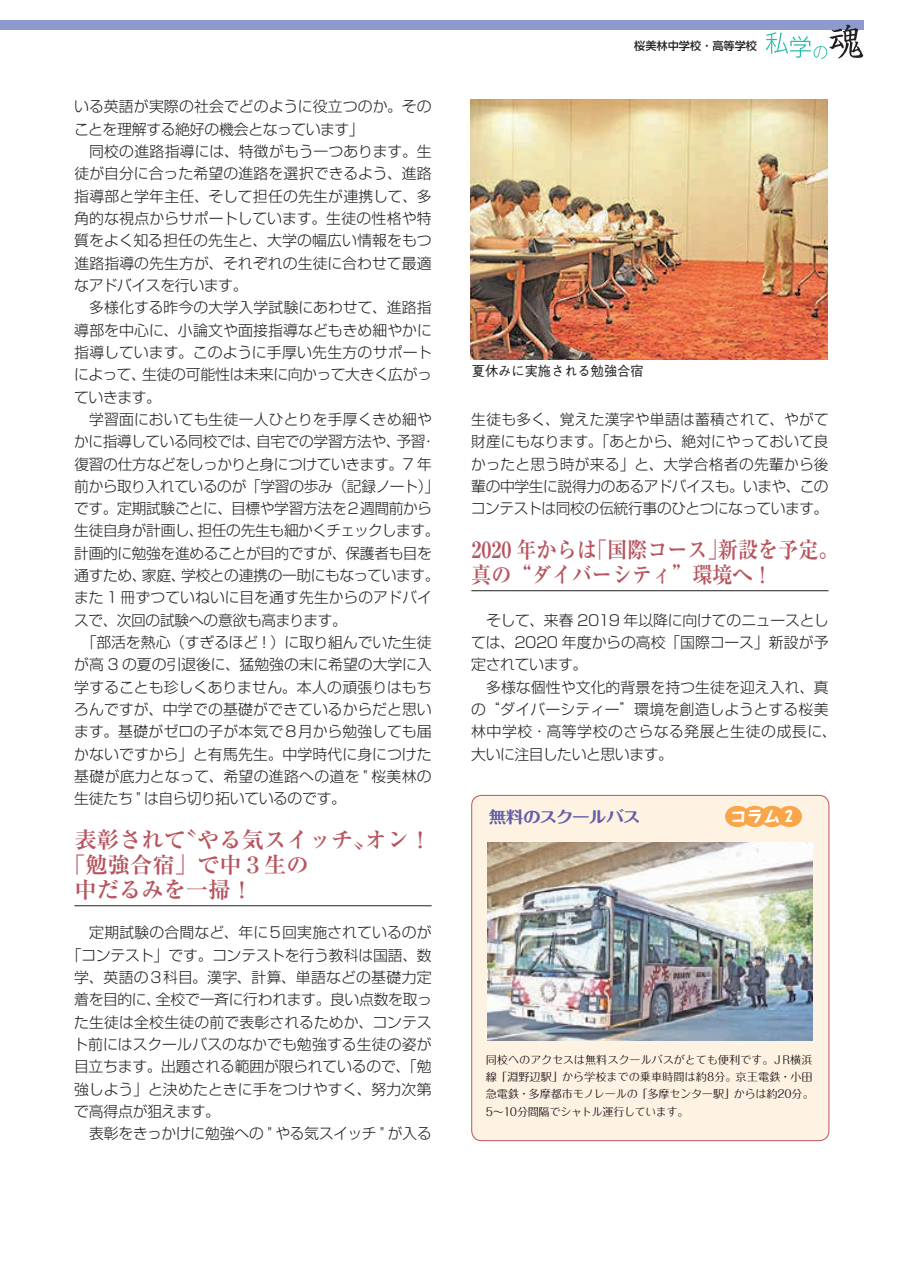
<style>
.page{position:relative;width:903px;height:1275px;background:#fff}
.page>*{position:absolute;margin:0;border:0;box-sizing:border-box;transform-origin:0 0}
.t1{font:700 22.4px "Ryumin Pro";color:#b7555f}
.t2{font:700 22.4px/24.8px "Ryumin Pro";color:#b7555f;scale:.9 1}
.t3{font:700 16.1px "Maru Fo Pro";letter-spacing:-.05em;color:#625ea9;scale:1.1 1}
.t4{font:800 15.4px "Taka Hand Std";color:#fff;scale:1.05 1}
.t5{font:300 14.88px/22.4px "Shin Go Pro";letter-spacing:-.01em;color:#231f20;text-align:justify}
.t6{font:300 14.88px "Shin Go Pro";letter-spacing:-.03em;color:#231f20}
.t7{font:300 14.88px "Shin Go Pro";letter-spacing:.015em;color:#231f20}
.t8{font:300 14.88px "Shin Go Pro";letter-spacing:.02em;color:#231f20}
.t9{font:300 14.88px "Shin Go Pro";letter-spacing:.01em;color:#231f20}
.t10{font:500 13.65px "Gothic BBB Pro";color:#231f20}
.t11{font:11.2px/17.3px "Maru Fo Pro";letter-spacing:-.025em;color:#231f20;text-align:justify}
.t12{font:500 11.2px "UD Shin Go Pr 6 N";color:#231f20}
</style>
<div class="page">
<div style="left:0;top:20px;width:863px;height:10px;background:#8d9acd"></div>
<svg style="left:766px;top:25px;width:97px;height:34px"></svg>
<hr style="left:74px;top:905px;width:358px;height:1px;background:#231f20">
<hr style="left:471px;top:590px;width:357px;height:1px;background:#231f20">
<div style="left:472px;top:795px;width:357px;height:346px;background:#fef2e3;border-radius:10px"></div>
<div style="left:471px;top:795px;width:358px;height:346px;border:1px solid #b7555f;border-radius:10px"></div>
<div style="left:725px;top:806px;width:25px;height:21px;background:#f9a64a;border-radius:50%"></div>
<div style="left:742px;top:806px;width:25px;height:21px;background:#f9a64a;border-radius:50%"></div>
<div style="left:760px;top:806px;width:25px;height:21px;background:#f9a64a;border-radius:50%"></div>
<div style="left:777px;top:806px;width:25px;height:21px;background:#f9a64a;border-radius:50%"></div>
<img style="left:487px;top:842px;width:325px;height:198px">
<img style="left:470px;top:99px;width:358px;height:261px">
<p class="t5" style="left:74px;top:94px;width:359px">いる英語が実際の社会でどのように役立つのか。そのことを理解する絶好の機会となっています」</p>
<p class="t5" style="left:74px;top:138px;width:359px;text-indent:15px">同校の進路指導には、特徴がもう一つあります。生徒が自分に合った希望の進路を選択できるよう、進路指導部と学年主任、そして担任の先生が連携して、多角的な視点からサポートしています。生徒の性格や特質をよく知る担任の先生と、大学の幅広い情報をもつ進路指導の先生方が、それぞれの生徒に合わせて最適なアドバイスを行います。</p>
<p class="t5" style="left:74px;top:295px;width:359px;text-indent:15px">多様化する昨今の大学入学試験にあわせて、進路指導部を中心に、小論文や面接指導などもきめ細やかに指導しています。このように手厚い先生方のサポートによって、生徒の可能性は未来に向かって大きく広がっていきます。</p>
<p class="t7" style="left:89px;top:407px;width:344px">学習面においても生徒一人ひとりを手厚くきめ細や</p>
<p class="t5" style="left:74px;top:428px;width:363px">かに指導している同校では、自宅での学習方法や、予習・</p>
<p class="t6" style="left:74px;top:452px;width:359px">復習の仕方などをしっかりと身につけていきます。7 年</p>
<p class="t5" style="left:74px;top:473px;width:367px">前から取り入れているのが「学習の歩み（記録ノート）」</p>
<p class="t5" style="left:74px;top:495px;width:359px">です。定期試験ごとに、目標や学習方法を２週間前から</p>
<p class="t6" style="left:74px;top:519px;width:367px">生徒自身が計画し、担任の先生も細かくチェックします。</p>
<p class="t5" style="left:74px;top:540px;width:359px">計画的に勉強を進めることが目的ですが、保護者も目を</p>
<p class="t6" style="left:74px;top:563px;width:367px">通すため、家庭、学校との連携の一助にもなっています。</p>
<p class="t7" style="left:74px;top:586px;width:359px">また 1 冊ずつていねいに目を通す先生からのアドバイ</p>
<p class="t5" style="left:74px;top:607px;width:274px">スで、次回の試験への意欲も高まります。</p>
<p class="t5" style="left:81px;top:629px;width:352px">「部活を熱心（すぎるほど！）に取り組んでいた生徒</p>
<p class="t5" style="left:74px;top:652px;width:359px">が高 3 の夏の引退後に、猛勉強の末に希望の大学に入</p>
<p class="t5" style="left:74px;top:674px;width:359px">学することも珍しくありません。本人の頑張りはもち</p>
<p class="t5" style="left:74px;top:696px;width:359px">ろんですが、中学での基礎ができているからだと思い</p>
<p class="t5" style="left:74px;top:719px;width:359px">ます。基礎がゼロの子が本気で８月から勉強しても届</p>
<p class="t5" style="left:74px;top:741px;width:359px">かないですから」と有馬先生。中学時代に身につけた</p>
<p class="t8" style="left:74px;top:764px;width:359px">基礎が底力となって、希望の進路への道を " 桜美林の</p>
<p class="t5" style="left:74px;top:786px;width:273px">生徒たち " は自ら切り拓いているのです。</p>
<h1 class="t1" style="left:74px;top:822px;width:359px">表彰されて〝やる気スイッチ〟オン！</h1>
<h1 class="t1" style="left:63px;top:847px;width:247px">「勉強合宿」で中３生の</h1>
<h1 class="t1" style="left:74px;top:872px;width:180px">中だるみを一掃！</h1>
<p class="t5" style="left:89px;top:920px;width:344px">定期試験の合間など、年に５回実施されているのが</p>
<p class="t5" style="left:67px;top:942px;width:367px">「コンテスト」です。コンテストを行う教科は国語、数</p>
<p class="t7" style="left:74px;top:965px;width:359px">学、英語の３科目。漢字、計算、単語などの基礎力定</p>
<p class="t5" style="left:74px;top:987px;width:359px">着を目的に、全校で一斉に行われます。良い点数を取っ</p>
<p class="t5" style="left:74px;top:1009px;width:359px">た生徒は全校生徒の前で表彰されるためか、コンテス</p>
<p class="t5" style="left:73px;top:1031px;width:360px">ト前にはスクールバスのなかでも勉強する生徒の姿が</p>
<p class="t5" style="left:74px;top:1054px;width:359px">目立ちます。出題される範囲が限られているので、「勉</p>
<p class="t9" style="left:74px;top:1077px;width:359px">強しよう」と決めたときに手をつけやすく、努力次第</p>
<p class="t5" style="left:74px;top:1098px;width:147px">で高得点が狙えます。</p>
<p class="t5" style="left:89px;top:1120px;width:344px">表彰をきっかけに勉強への " やる気スイッチ " が入る</p>
<p class="t12" style="left:634px;top:36px;width:124px">桜美林中学校･高等学校</p>
<p class="t10" style="left:472px;top:360px;width:173px">夏休みに実施される勉強合宿</p>
<p class="t5" style="left:471px;top:406px;width:359px">生徒も多く、覚えた漢字や単語は蓄積されて、やがて財産にもなります。「あとから、絶対にやっておいて良かったと思う時が来る」と、大学合格者の先輩から後輩の中学生に説得力のあるアドバイスも。いまや、このコンテストは同校の伝統行事のひとつになっています。</p>
<h1 class="t2" style="left:471px;top:536px;width:410px">2020 年からは「国際コース」新設を予定。真の“ダイバーシティ”環境へ！</h1>
<p class="t5" style="left:471px;top:607px;width:359px;text-indent:15px">そして、来春 2019 年以降に向けてのニュースとしては、2020 年度からの高校「国際コース」新設が予定されています。</p>
<p class="t5" style="left:471px;top:674px;width:367px;text-align:left;text-indent:15px">多様な個性や文化的背景を持つ生徒を迎え入れ、真の“ダイバーシティー”環境を創造しようとする桜美林中学校･高等学校のさらなる発展と生徒の成長に、大いに注目したいと思います。</p>
<p class="t3" style="left:489px;top:804px;width:140px">無料のスクールバス</p>
<p class="t4" style="left:730px;top:805px;width:61px">コラム 2</p>
<p class="t11" style="left:486px;top:1049px;width:330px">同校へのアクセスは無料スクールバスがとても便利です。ＪR横浜線「淵野辺駅」から学校までの乗車時間は約8分。京王電鉄・小田急電鉄・多摩都市モノレールの「多摩センター駅」からは約20分。5～10分間隔でシャトル運行しています。</p>
</div>
